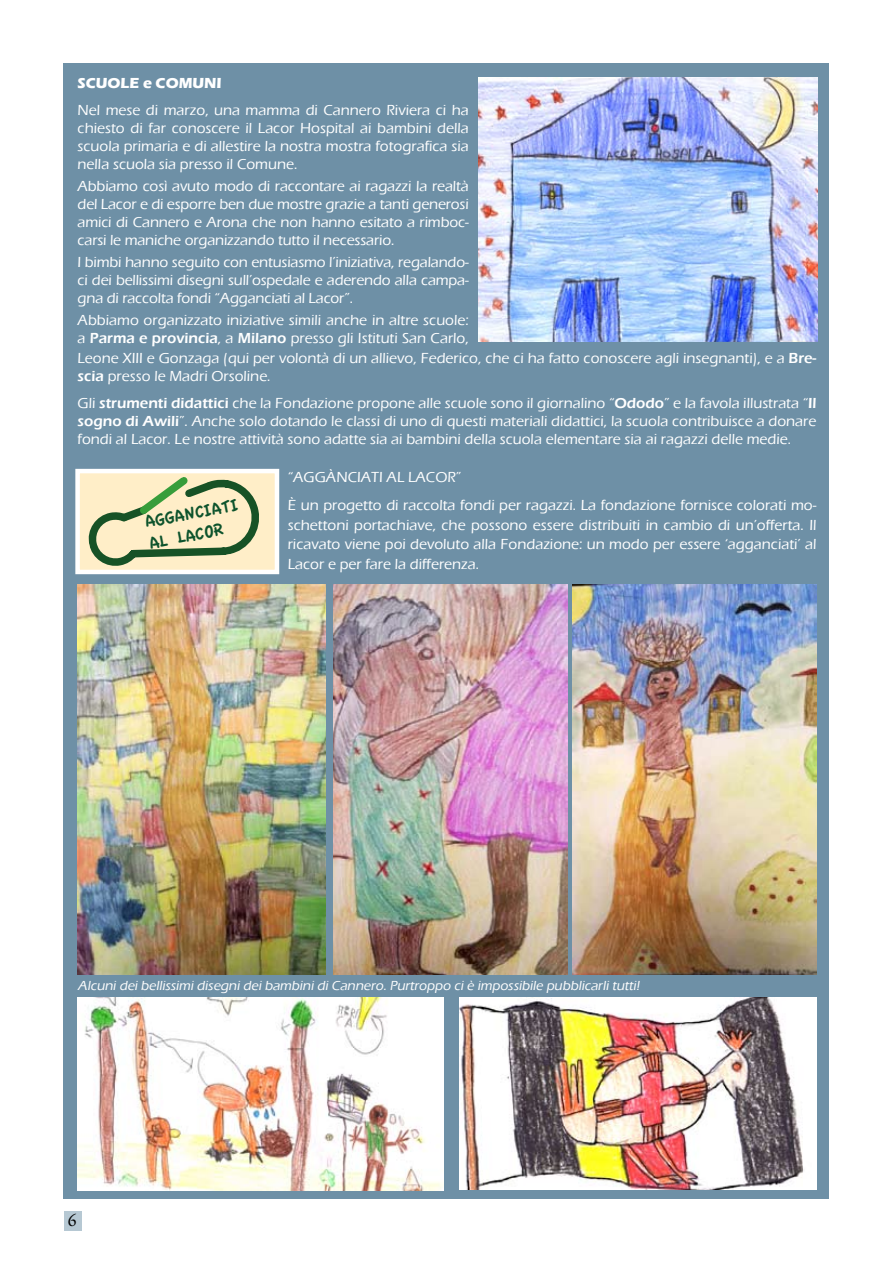
<style>
.page{position:relative;width:893px;height:1263px;background:#fff}
.page>*{position:absolute;margin:0;border:0;box-sizing:border-box;transform-origin:0 0}
.t1{font:18px/21.6px "Apple Casual";color:#0d532c}
.t2{font:18px "Garamond Premr Pro";color:#000}
.t3{font:500 15px/18px "Eras ITC";color:#fff;text-align:justify}
.t4{font:700 15px "Eras ITC";color:#fff}
.t5{font:500 13.5px "Eras ITC";color:#fff}
.s1{font-weight:600}
</style>
<div class="page">
<div style="left:64px;top:64px;width:765px;height:1135px;background:#6e90a6"></div>
<div style="left:75px;top:469px;width:204px;height:105px;background:#ffeec8;border:4px solid #fff"></div>
<div style="left:64px;top:1211px;width:18px;height:19px;background:#b6c8d3"></div>
<img style="left:478px;top:78px;width:339px;height:264px">
<svg style="left:89px;top:472px;width:178px;height:94px"></svg>
<img style="left:78px;top:585px;width:248px;height:390px">
<img style="left:333px;top:585px;width:234px;height:390px">
<img style="left:573px;top:585px;width:243px;height:390px">
<img style="left:78px;top:998px;width:366px;height:193px">
<img style="left:459px;top:998px;width:357px;height:191px">
<p class="t4" style="left:78px;top:74px;width:145px">SCUOLE e COMUNI</p>
<p class="t3" style="left:78px;top:101px;width:393px">Nel mese di marzo, una mamma di Cannero Riviera ci ha chiesto di far conoscere il Lacor Hospital ai bambini della scuola primaria e di allestire la nostra mostra fotografica sia nella scuola sia presso il Comune.</p>
<p class="t3" style="left:78px;top:177px;width:393px">Abbiamo così avuto modo di raccontare ai ragazzi la realtà del Lacor e di esporre ben due mostre grazie a tanti generosi amici di Cannero e Arona che non hanno esitato a rimboc&shy;carsi le maniche organizzando tutto il necessario.</p>
<p class="t3" style="left:78px;top:253px;width:393px">I bimbi hanno seguito con entusiasmo l’iniziativa, regalando&shy;ci dei bellissimi disegni sull’ospedale e aderendo alla campa&shy;gna di raccolta fondi “Agganciati al Lacor”.</p>
<p class="t3" style="left:78px;top:311px;width:393px">Abbiamo organizzato iniziative simili anche in altre scuole: a <span class="s1">Parma e provincia</span>, a <span class="s1">Milano</span> presso gli Istituti San Carlo,</p>
<p class="t3" style="left:78px;top:349px;width:740px">Leone XIII e Gonzaga (qui per volontà di un allievo, Federico, che ci ha fatto conoscere agli insegnanti), e a <span class="s1">Bre&shy;scia</span> presso le Madri Orsoline.</p>
<p class="t3" style="left:78px;top:394px;width:740px">Gli <span class="s1">strumenti didattici</span> che la Fondazione propone alle scuole sono il giornalino “<span class="s1">Ododo</span>” e la favola illustrata “<span class="s1">Il sogno di Awili</span>”. Anche solo dotando le classi di uno di questi materiali didattici, la scuola contribuisce a donare fondi al Lacor. Le nostre attività sono adatte sia ai bambini della scuola elementare sia ai ragazzi delle medie.</p>
<p class="t1" style="left:143px;top:512px;width:96px;rotate:-11deg">AGGANCIATI<br>AL LACOR</p>
<p class="t3" style="left:288px;top:463px;width:530px;line-height:28px">“AGGÀNCIATI AL LACOR”<br>È un progetto di raccolta fondi per ragazzi. La fondazione fornisce colorati mo-</p>
<p class="t3" style="left:288px;top:515px;width:530px;line-height:19.5px">schettoni portachiave, che possono essere distribuiti in cambio di un’offerta. Il ricavato viene poi devoluto alla Fondazione: un modo per essere ‘agganciati’ al Lacor e per fare la differenza.</p>
<p class="t5" style="left:78px;top:977px;width:565px">Alcuni dei bellissimi disegni dei bambini di Cannero. Purtroppo ci è impossibile pubblicarli tutti!</p>
<p class="t2" style="left:68px;top:1210px;width:10px">6</p>
</div>
